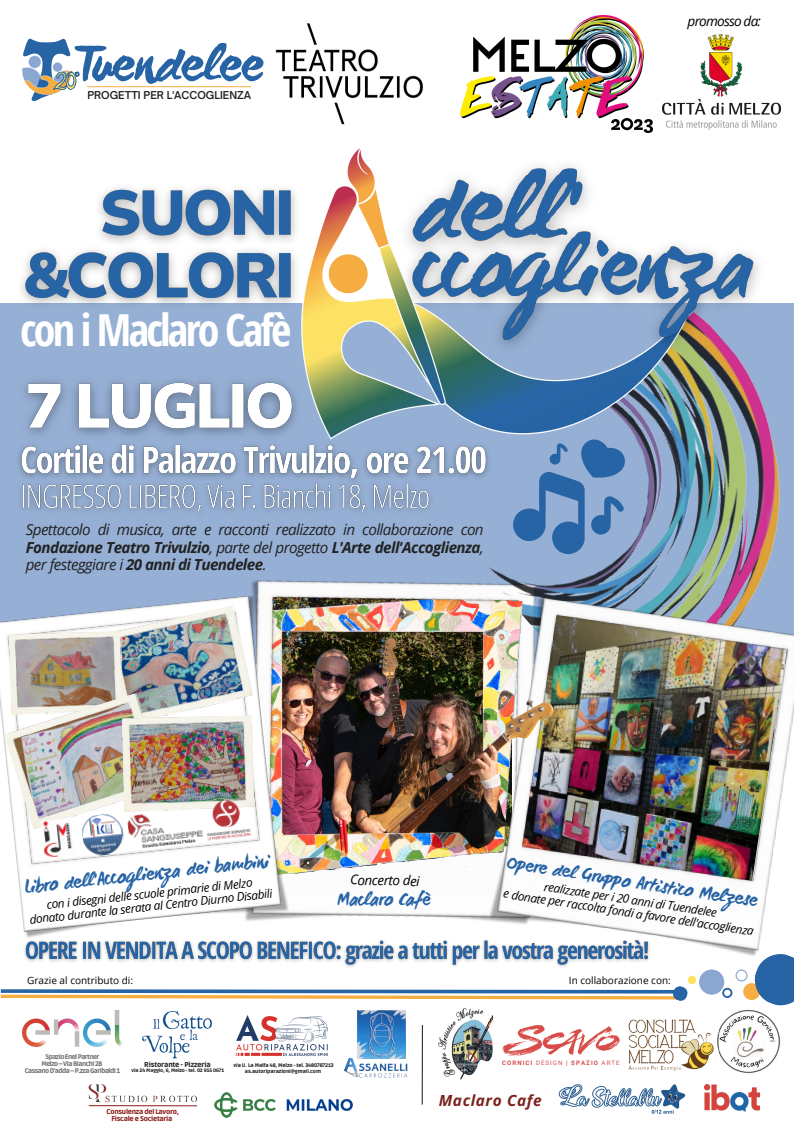
<style>
.page{position:relative;width:794px;height:1134px;background:#fff}
.page>*{position:absolute;margin:0;border:0;box-sizing:border-box;transform-origin:0 0}
.t1{font:700 55.08px "WC Mano Negra Bta";color:#2764a5}
.t2{font:700 51.68px "WC Mano Negra Bta";color:#2764a5}
.t3{font:700 44.08px "Open Sans Condensed";letter-spacing:-.06em;color:#fff}
.t4{font:700 19.28px "WC Mano Negra Bta";color:#2764a5}
.t5{font:700 19.04px "WC Mano Negra Bta";color:#2764a5}
.t6{font:700 18.96px "WC Mano Negra Bta";color:#2764a5}
.t7{font:italic 700 15.44px "Noto Sans";letter-spacing:.035em;color:#7d221c}
.t8{font:italic 15.2px/17.1px "Open Sans";letter-spacing:-.035em;color:#222;text-align:justify}
.t9{font:italic 13.6px "Open Sans";letter-spacing:-.06em;color:#000}
.t10{font:italic 13.44px "Open Sans";color:#000}
.t11{font:italic 11.88px "Open Sans";color:#000}
.t12{font:600 10.44px "Open Sauce One";color:#222}
.t13{font:10px "Open Sans";color:#000}
.t14{font:900 6.96px "Ruda";letter-spacing:-.02em;color:#222}
.t15{font:900 6.88px "Ruda";letter-spacing:-.04em;color:#8b1d19}
.t16{font:900 6.64px "Ruda";letter-spacing:-.08em;color:#737373}
.t17{font:700 6.12px "Roboto";letter-spacing:.17em;color:#d74c49}
.t18{font:900 5.2px/5.4px "Ruda";letter-spacing:-.02em;color:#222;text-align:center}
.t19{font:900 4.96px "Ruda";letter-spacing:-.02em;color:#222}
.s1{font-weight:700}
.s2{font-weight:400}
</style>
<div class="page">
<svg style="left:0;top:986px;width:687px;height:15px"></svg>
<div style="left:0;top:303px;width:794px;height:361px;background:#96b0d5"></div>
<div style="left:699px;top:970px;width:25px;height:25px;background:#8aa7d1;border-radius:50%"></div>
<div style="left:688px;top:976px;width:8px;height:8px;background:#fde265;border-radius:50%"></div>
<svg style="left:722px;top:988px;width:10px;height:10px"></svg>
<svg style="left:735px;top:970px;width:12px;height:12px"></svg>
<div style="left:743px;top:983px;width:17px;height:17px;background:#f6ad42;border-radius:50%"></div>
<svg style="left:755px;top:961px;width:39px;height:44px;background:#3f73ab"></svg>
<img style="left:503px;top:1025px;width:116px;height:31px">
<img style="left:438px;top:1008px;width:55px;height:72px">
<img style="left:704px;top:1085px;width:56px;height:27px">
<img style="left:214px;top:1092px;width:139px;height:25px">
<svg style="left:153px;top:1019px;width:7px;height:10px"></svg>
<img style="left:162px;top:1010px;width:50px;height:20px">
<img style="left:177px;top:1028px;width:22px;height:13px">
<img style="left:163px;top:1033px;width:28px;height:26px">
<img style="left:142px;top:1035px;width:21px;height:18px">
<svg style="left:88px;top:1084px;width:109px;height:22px"></svg>
<svg style="left:422px;top:1025px;width:1px;height:80px"></svg>
<img style="left:236px;top:1015px;width:92px;height:41px">
<img style="left:558px;top:1085px;width:128px;height:29px">
<hr style="left:87px;top:86px;width:164px;height:1px;background:#f6ad42">
<svg style="left:22px;top:39px;width:58px;height:63px"></svg>
<img style="left:662px;top:35px;width:118px;height:94px">
<img style="left:717px;top:1010px;width:63px;height:63px">
<img style="left:275px;top:23px;width:148px;height:102px">
<img style="left:628px;top:1019px;width:85px;height:52px">
<img style="left:23px;top:1011px;width:99px;height:35px">
<img style="left:343px;top:1058px;width:65px;height:20px">
<img style="left:357px;top:1011px;width:48px;height:47px">
<img style="left:461px;top:16px;width:191px;height:117px">
<img style="left:461px;top:129px;width:145px;height:4px">
<img style="left:18px;top:439px;width:428px;height:74px">
<img style="left:333px;top:581px;width:262px;height:386px">
<img style="left:333px;top:833px;width:148px;height:57px">
<img style="left:18px;top:380px;width:290px;height:82px">
<img style="left:21px;top:187px;width:275px;height:118px">
<img style="left:0;top:580px;width:333px;height:382px">
<img style="left:106px;top:605px;width:148px;height:110px">
<img style="left:9px;top:631px;width:115px;height:62px">
<img style="left:4px;top:693px;width:162px;height:137px">
<img style="left:122px;top:715px;width:133px;height:97px">
<img style="left:41px;top:818px;width:34px;height:41px">
<img style="left:80px;top:812px;width:45px;height:45px">
<img style="left:127px;top:808px;width:76px;height:41px">
<img style="left:203px;top:797px;width:49px;height:45px">
<img style="left:446px;top:365px;width:334px;height:404px">
<img style="left:481px;top:591px;width:313px;height:370px">
<img style="left:500px;top:601px;width:56px;height:247px">
<img style="left:301px;top:148px;width:393px;height:291px">
<img style="left:392px;top:196px;width:367px;height:169px">
<p class="t2" style="left:93px;top:32px;width:172px">uendelee</p>
<p class="t12" style="left:87px;top:89px;width:165px">PROGETTI PER L'ACCOGLIENZA</p>
<p class="t1" style="left:73px;top:28px;width:28px">T</p>
<p class="t3" style="left:20px;top:299px;width:272px">con i Maclaro Cafè</p>
<p class="t8" style="left:26px;top:521px;width:459px">Spettacolo di musica, arte e racconti realizzato in collaborazione con <span class="s1">Fondazione Teatro Trivulzio</span>, parte del progetto <span class="s1">L'Arte dell'Accoglienza</span>, per festeggiare i <span class="s1">20 anni di Tuendelee</span>.</p>
<p class="t9" style="left:687px;top:12px;width:75px">promosso da:</p>
<p class="t4" style="left:23px;top:875px;width:248px;rotate:-6deg">Libro dell'Accoglienza dei bambini</p>
<p class="t11" style="left:46px;top:896px;width:209px;rotate:-6deg">con i disegni delle scuole primarie di Melzo</p>
<p class="t11" style="left:29px;top:911px;width:246px;rotate:-6deg">donato durante la serata al Centro Diurno Disabili</p>
<p class="t10" style="left:350px;top:870px;width:71px;rotate:1deg">Concerto dei</p>
<p class="t6" style="left:337px;top:887px;width:95px">Maclaro Cafè</p>
<p class="t5" style="left:509px;top:850px;width:255px;rotate:9deg">Opere del Gruppo Artistico Melzese</p>
<p class="t11" style="left:545px;top:878px;width:176px;rotate:9deg">realizzate per i 20 anni di Tuendelee</p>
<p class="t11" style="left:505px;top:884px;width:255px;rotate:9deg">e donate per raccolta fondi a favore dell'accoglienza</p>
<p class="t13" style="left:27px;top:973px;width:107px">Grazie al contributo di:</p>
<p class="t13" style="left:569px;top:973px;width:103px">In collaborazione con:</p>
<p class="t16" style="left:45px;top:1052px;width:55px">Spazio Enel Partner</p>
<p class="t16" style="left:41px;top:1059px;width:62px">Melzo – Via Bianchi 28</p>
<p class="t16" style="left:25px;top:1066px;width:97px">Cassano D’adda – P.zza Garibaldi 1</p>
<p class="t14" style="left:144px;top:1061px;width:68px">Ristorante - Pizzeria</p>
<p class="t17" style="left:502px;top:1059px;width:119px">CORNICI <span class="s2">DESIGN</span> | SPAZIO <span class="s2">ARTE</span></p>
<p class="t19" style="left:131px;top:1068px;width:94px">via 24 Maggio, 6, Melzo - tel. 02 955 0671</p>
<p class="t15" style="left:107px;top:1107px;width:74px">Consulenza del Lavoro,</p>
<p class="t15" style="left:111px;top:1114px;width:62px">Fiscale e Societaria</p>
<p class="t18" style="left:233px;top:1063px;width:102px">via U. La Malfa 48, Melzo - tel. 3480787213 as.autoriparazioni@gmail.com</p>
<p class="t7" style="left:439px;top:1090px;width:104px">Maclaro Cafe</p>
</div>
